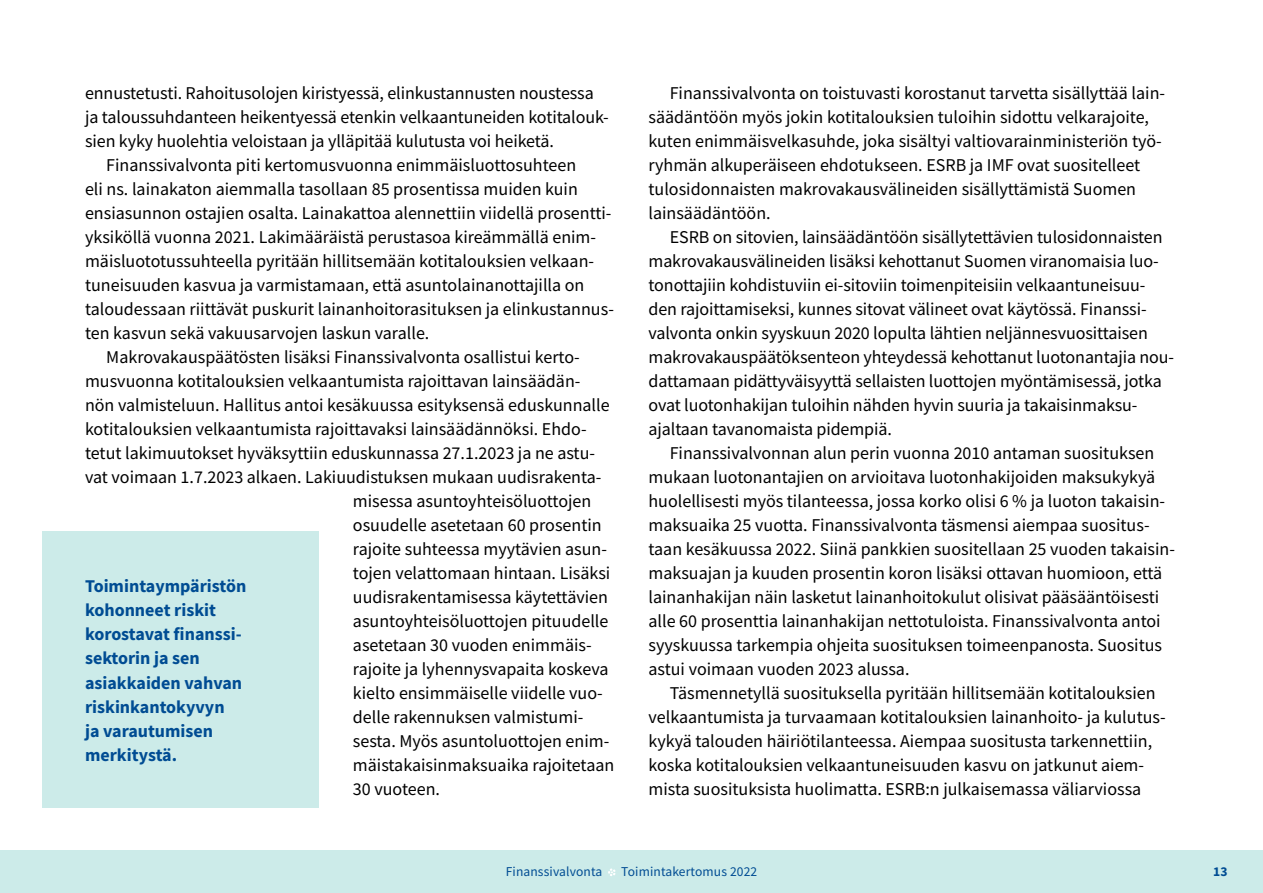
<style>
.page{position:relative;width:1263px;height:893px;background:#fff}
.page>*{position:absolute;margin:0;border:0;box-sizing:border-box;transform-origin:0 0}
.LEIPIS{font:18px/24px "Source Sans Pro";color:#000}
.LEIPIS_1_kpl{font:18px/24px "Source Sans Pro";letter-spacing:-.005em;color:#000}
.t1{font:700 18px/24px "Source Sans Pro";color:#004c93}
.t2{font:13.5px "Source Sans Pro";letter-spacing:.01em;color:#004c93}
.t3{font:700 13.5px "Source Sans Pro";color:#004c93}
</style>
<div class="page">
<div style="left:0;top:850px;width:1263px;height:43px;background:#ccebe9"></div>
<div style="left:43px;top:531px;width:276px;height:277px;background:#ccebe9"></div>
<svg style="left:608px;top:868px;width:7px;height:8px"></svg>
<p class="LEIPIS_1_kpl" style="left:85px;top:80px;width:525px">ennustetusti. Rahoitusolojen kiristyessä, elinkustannusten noustessa ja taloussuhdanteen heikentyessä etenkin velkaantuneiden kotitalouk&shy;sien kyky huolehtia veloistaan ja ylläpitää kulutusta voi heiketä.</p>
<p class="LEIPIS" style="left:85px;top:152px;width:530px;text-indent:21px">Finanssivalvonta piti kertomusvuonna enimmäisluottosuhteen<br>eli ns. lainakaton aiemmalla tasollaan 85 prosentissa muiden kuin ensiasunnon ostajien osalta. Lainakattoa alennettiin viidellä prosentti&shy;yksiköllä vuonna 2021. Lakimääräistä perustasoa kireämmällä enim&shy;mäisluototussuhteella pyritään hillitsemään kotitalouksien velkaan&shy;tuneisuuden kasvua ja varmistamaan, että asuntolainanottajilla on taloudessaan riittävät puskurit lainanhoitorasituksen ja elinkustannus&shy;ten kasvun sekä vakuusarvojen laskun varalle.</p>
<p class="LEIPIS" style="left:106px;top:344px;width:475px">Makrovakauspäätösten lisäksi Finanssivalvonta osallistui kerto-</p>
<p class="LEIPIS" style="left:85px;top:368px;width:497px">musvuonna kotitalouksien velkaantumista rajoittavan lainsäädän-</p>
<p class="LEIPIS" style="left:85px;top:392px;width:526px">nön valmisteluun. Hallitus antoi kesäkuussa esityksensä eduskunnalle</p>
<p class="LEIPIS" style="left:85px;top:416px;width:503px">kotitalouksien velkaantumista rajoittavaksi lainsäädännöksi. Ehdo-</p>
<p class="LEIPIS" style="left:85px;top:440px;width:512px">tetut lakimuutokset hyväksyttiin eduskunnassa 27.1.2023 ja ne astu-</p>
<p class="LEIPIS" style="left:85px;top:464px;width:518px">vat voimaan 1.7.2023 alkaen. Lakiuudistuksen mukaan uudisrakenta-</p>
<p class="LEIPIS" style="left:353px;top:488px;width:240px">misessa asuntoyhteisöluottojen</p>
<p class="LEIPIS" style="left:353px;top:512px;width:250px">osuudelle asetetaan 60 prosentin</p>
<p class="LEIPIS" style="left:353px;top:536px;width:256px">rajoite suhteessa myytävien asun-</p>
<p class="LEIPIS" style="left:353px;top:560px;width:259px">tojen velattomaan hintaan. Lisäksi</p>
<p class="LEIPIS" style="left:353px;top:584px;width:257px">uudisrakentamisessa käytettävien</p>
<p class="LEIPIS" style="left:353px;top:608px;width:257px">asuntoyhteisöluottojen pituudelle</p>
<p class="LEIPIS" style="left:353px;top:632px;width:239px">asetetaan 30 vuoden enimmäis-</p>
<p class="LEIPIS" style="left:353px;top:656px;width:257px">rajoite ja lyhennysvapaita koskeva</p>
<p class="LEIPIS" style="left:353px;top:680px;width:251px">kielto ensimmäiselle viidelle vuo-</p>
<p class="LEIPIS" style="left:353px;top:704px;width:232px">delle rakennuksen valmistumi-</p>
<p class="LEIPIS" style="left:353px;top:728px;width:258px">sesta. Myös asuntoluottojen enim-</p>
<p class="LEIPIS" style="left:353px;top:752px;width:263px">mäistakaisinmaksuaika rajoitetaan</p>
<p class="LEIPIS" style="left:353px;top:776px;width:86px">30 vuoteen.</p>
<p class="t1" style="left:85px;top:574px;width:163px">Toimintaympäristön kohonneet riskit korostavat finanssi&shy;sektorin ja sen asiakkaiden vahvan riskinkantokyvyn<br>ja varautumisen merkitystä.</p>
<p class="LEIPIS" style="left:648px;top:80px;width:518px;text-indent:21px">Finanssivalvonta on toistuvasti korostanut tarvetta sisällyttää lain&shy;säädäntöön myös jokin kotitalouksien tuloihin sidottu velkarajoite, kuten enimmäisvelkasuhde, joka sisältyi valtiovarainministeriön työ&shy;ryhmän alkuperäiseen ehdotukseen. ESRB ja IMF ovat suositelleet tulosidonnaisten makrovakausvälineiden sisällyttämistä Suomen lainsäädäntöön.</p>
<p class="LEIPIS" style="left:648px;top:224px;width:527px;text-indent:21px">ESRB on sitovien, lainsäädäntöön sisällytettävien tulosidonnaisten makrovakausvälineiden lisäksi kehottanut Suomen viranomaisia luo&shy;tonottajiin kohdistuviin ei-sitoviin toimenpiteisiin velkaantuneisuu&shy;den rajoittamiseksi, kunnes sitovat välineet ovat käytössä. Finanssi&shy;valvonta onkin syyskuun 2020 lopulta lähtien neljännesvuosittaisen makrovakauspäätöksenteon yhteydessä kehottanut luotonantajia nou&shy;dattamaan pidättyväisyyttä sellaisten luottojen myöntämisessä, jotka ovat luotonhakijan tuloihin nähden hyvin suuria ja takaisinmaksu&shy;ajaltaan tavanomaista pidempiä.</p>
<p class="LEIPIS" style="left:648px;top:440px;width:528px;text-indent:21px">Finanssivalvonnan alun perin vuonna 2010 antaman suosituksen mukaan luotonantajien on arvioitava luotonhakijoiden maksukykyä huolellisesti myös tilanteessa, jossa korko olisi 6 % ja luoton takaisin&shy;maksuaika 25 vuotta. Finanssivalvonta täsmensi aiempaa suositus&shy;taan kesäkuussa 2022. Siinä pankkien suositellaan 25 vuoden takaisin&shy;maksuajan ja kuuden prosentin koron lisäksi ottavan huomioon, että lainanhakijan näin lasketut lainanhoitokulut olisivat pääsääntöisesti alle 60 prosenttia lainanhakijan nettotuloista. Finanssivalvonta antoi syyskuussa tarkempia ohjeita suosituksen toimeenpanosta. Suositus astui voimaan vuoden 2023 alussa.</p>
<p class="LEIPIS" style="left:648px;top:680px;width:519px;text-indent:21px">Täsmennetyllä suosituksella pyritään hillitsemään kotitalouksien velkaantumista ja turvaamaan kotitalouksien lainanhoito- ja kulutus&shy;kykyä talouden häiriötilanteessa. Aiempaa suositusta tarkennettiin, koska kotitalouksien velkaantuneisuuden kasvu on jatkunut aiem&shy;mista suosituksista huolimatta. ESRB:n julkaisemassa väliarviossa</p>
<p class="t2" style="left:506px;top:863px;width:98px">Finanssivalvonta</p>
<p class="t2" style="left:621px;top:863px;width:137px">Toimintakertomus 2022</p>
<p class="t3" style="left:1213px;top:862px;width:16px">13</p>
</div>
